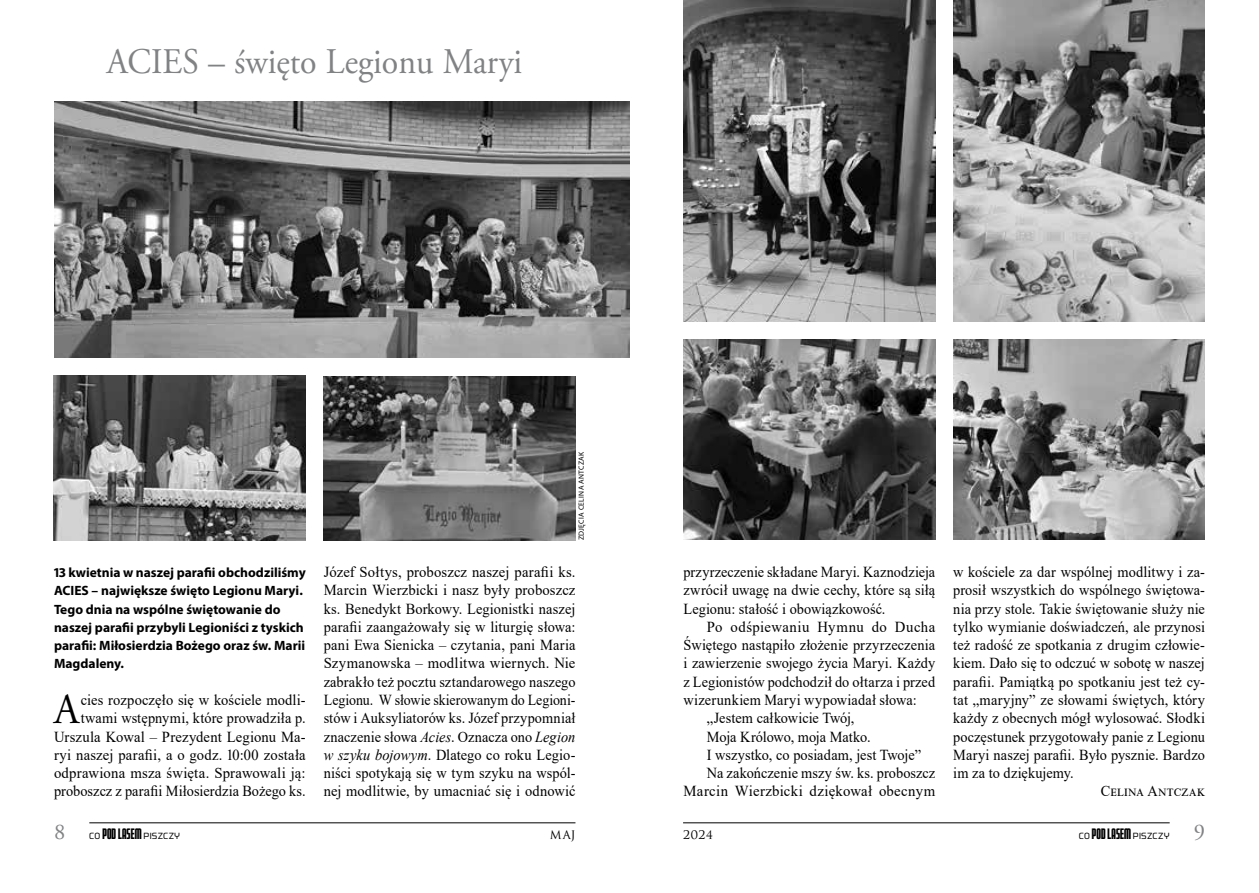
<style>
.page{position:relative;width:1259px;height:893px;background:#fff}
.page>*{position:absolute;margin:0;border:0;box-sizing:border-box;transform-origin:0 0}
.t1{font:42.75px "Adobe Garamond Pro";color:#000;scale:.94 1}
.t2{font:36px "Adobe Garamond Pro";color:#808284;scale:.94 1}
.t3{font:22.5px "Adobe Garamond Pro";color:#808284}
.t4{font:15.3px "Times New Roman";letter-spacing:.005em;color:#000;scale:.94 1}
.t5{font:15.3px/18.3px "Times New Roman";letter-spacing:.005em;color:#000;text-align:justify;scale:.96 1}
.t6{font:15.3px/18.3px "Times New Roman";letter-spacing:.005em;color:#000;text-align:right;scale:.95 1}
.t7{font:15.3px/18.3px "Times New Roman";letter-spacing:.005em;color:#000;text-align:justify;scale:.93 1}
.t8{font:15.3px "Times New Roman";letter-spacing:.005em;color:#000}
.t9{font:15.3px "Times New Roman";letter-spacing:.025em;color:#000}
.t10{font:15.3px "Times New Roman";letter-spacing:.055em;color:#000;scale:.94 1}
.t11{font:700 13.5px/18.3px "Myriad Pro";color:#000}
.t12{font:13.5px "Trajan Pro";letter-spacing:.025em;color:#000;scale:.94 1}
.t13{font:9px "Morgan Big";letter-spacing:.03em;color:#000;scale:.94 1}
.t14{font:7.5px "Myriad Pro";letter-spacing:.04em;color:#000}
.s1{font-style:italic}
.s2{font-family:"Morgan Tower Four";font-size:15.3px}
</style>
<div class="page">
<hr style="left:89px;top:823px;width:486px;height:1px;background:#000">
<hr style="left:683px;top:823px;width:486px;height:1px;background:#000">
<img style="left:953px;top:0;width:252px;height:321px">
<img style="left:54px;top:102px;width:576px;height:256px">
<img style="left:54px;top:376px;width:252px;height:164px">
<img style="left:324px;top:377px;width:251px;height:163px">
<img style="left:683px;top:0;width:252px;height:321px">
<img style="left:683px;top:339px;width:252px;height:201px">
<img style="left:953px;top:339px;width:252px;height:201px">
<h2 class="t2" style="left:107px;top:40px;width:443px">ACIES – święto Legionu Maryi</h2>
<p class="t11" style="left:54px;top:563px;width:253px">13 kwietnia w naszej parafii obchodziliśmy ACIES – największe święto Legionu Maryi.<br>Tego dnia na wspólne świętowanie do naszej parafii przybyli Legioniści z tyskich parafii: Miłosierdzia Bożego oraz św. Marii Magdaleny.</p>
<h1 class="t1" style="left:54px;top:684px;width:28px">A</h1>
<p class="t6" style="left:54px;top:690px;width:266px">cies rozpoczęło się w kościele modli&shy;twami wstępnymi, które prowadziła p.<br>Urszula Kowal – Prezydent Legionu Ma&shy;ryi naszej parafii, a o godz. 10:00 została odprawiona msza święta. Sprawowali ją: proboszcz z parafii Miłosierdzia Bożego ks.</p>
<p class="t14" style="left:577px;top:540px;width:90px;rotate:-90deg">ZDJĘCIA CELINA ANTCZAK</p>
<p class="t5" style="left:324px;top:562px;width:264px">Józef Sołtys, proboszcz naszej parafii ks.<br>Marcin Wierzbicki i nasz były proboszcz ks. Benedykt Borkowy. Legionistki naszej parafii zaangażowały się w liturgię słowa: pani Ewa Sienicka – czytania, pani Maria Szymanowska – modlitwa wiernych. Nie zabrakło też pocztu sztandarowego naszego Legionu. W słowie skierowanym do Legioni&shy;stów i Auksyliatorów ks. Józef przypomniał znaczenie słowa <span class="s1">Acies</span>. Oznacza ono <span class="s1">Legion w szyku bojowym</span>. Dlatego co roku Legio&shy;niści spotykają się w tym szyku na wspól&shy;nej modlitwie, by umacniać się i odnowić</p>
<p class="t7" style="left:683px;top:562px;width:272px">przyrzeczenie składane Maryi. Kaznodzieja zwrócił uwagę na dwie cechy, które są siłą Legionu: stałość i obowiązkowość.</p>
<p class="t9" style="left:707px;top:616px;width:230px">Po odśpiewaniu Hymnu do Ducha</p>
<p class="t4" style="left:683px;top:634px;width:269px">Świętego nastąpiło złożenie przyrzeczenia</p>
<p class="t4" style="left:683px;top:652px;width:269px">i zawierzenie swojego życia Maryi. Każdy</p>
<p class="t4" style="left:683px;top:671px;width:269px">z Legionistów podchodził do ołtarza i przed</p>
<p class="t4" style="left:683px;top:689px;width:250px">wizerunkiem Maryi wypowiadał słowa:</p>
<p class="t4" style="left:707px;top:707px;width:158px">„Jestem całkowicie Twój,</p>
<p class="t4" style="left:707px;top:726px;width:176px">Moja Królowo, moja Matko.</p>
<p class="t4" style="left:707px;top:744px;width:229px">I wszystko, co posiadam, jest Twoje”</p>
<p class="t4" style="left:707px;top:762px;width:244px">Na zakończenie mszy św. ks. proboszcz</p>
<p class="t8" style="left:683px;top:780px;width:253px">Marcin Wierzbicki dziękował obecnym</p>
<p class="t4" style="left:953px;top:561px;width:269px">w kościele za dar wspólnej modlitwy i za-</p>
<p class="t4" style="left:953px;top:579px;width:269px">prosił wszystkich do wspólnego świętowa-</p>
<p class="t4" style="left:953px;top:598px;width:269px">nia przy stole. Takie świętowanie służy nie</p>
<p class="t4" style="left:953px;top:616px;width:269px">tylko wymianie doświadczeń, ale przynosi</p>
<p class="t4" style="left:953px;top:634px;width:269px">też radość ze spotkania z drugim człowie-</p>
<p class="t4" style="left:953px;top:652px;width:269px">kiem. Dało się to odczuć w sobotę w naszej</p>
<p class="t6" style="left:953px;top:672px;width:266px">parafii. Pamiątką po spotkaniu jest też cy-</p>
<p class="t6" style="left:953px;top:690px;width:266px">tat „maryjny” ze słowami świętych, który</p>
<p class="t4" style="left:953px;top:707px;width:269px">każdy z obecnych mógł wylosować. Słodki</p>
<p class="t4" style="left:953px;top:726px;width:269px">poczęstunek przygotowały panie z Legionu</p>
<p class="t4" style="left:953px;top:744px;width:269px">Maryi naszej parafii. Było pysznie. Bardzo</p>
<p class="t4" style="left:953px;top:762px;width:130px">im za to dziękujemy.</p>
<p class="t10" style="left:1100px;top:780px;width:111px">Celina Antczak</p>
<h3 class="t3" style="left:54px;top:819px;width:13px">8</h3>
<p class="t13" style="left:89px;top:830px;width:98px">CO <span class="s2">POD LASEM</span> PISZCZY</p>
<p class="t12" style="left:550px;top:826px;width:29px">maj</p>
<p class="t12" style="left:683px;top:826px;width:33px">2024</p>
<p class="t13" style="left:1078px;top:830px;width:98px">CO <span class="s2">POD LASEM</span> PISZCZY</p>
<h3 class="t3" style="left:1193px;top:819px;width:13px">9</h3>
</div>
